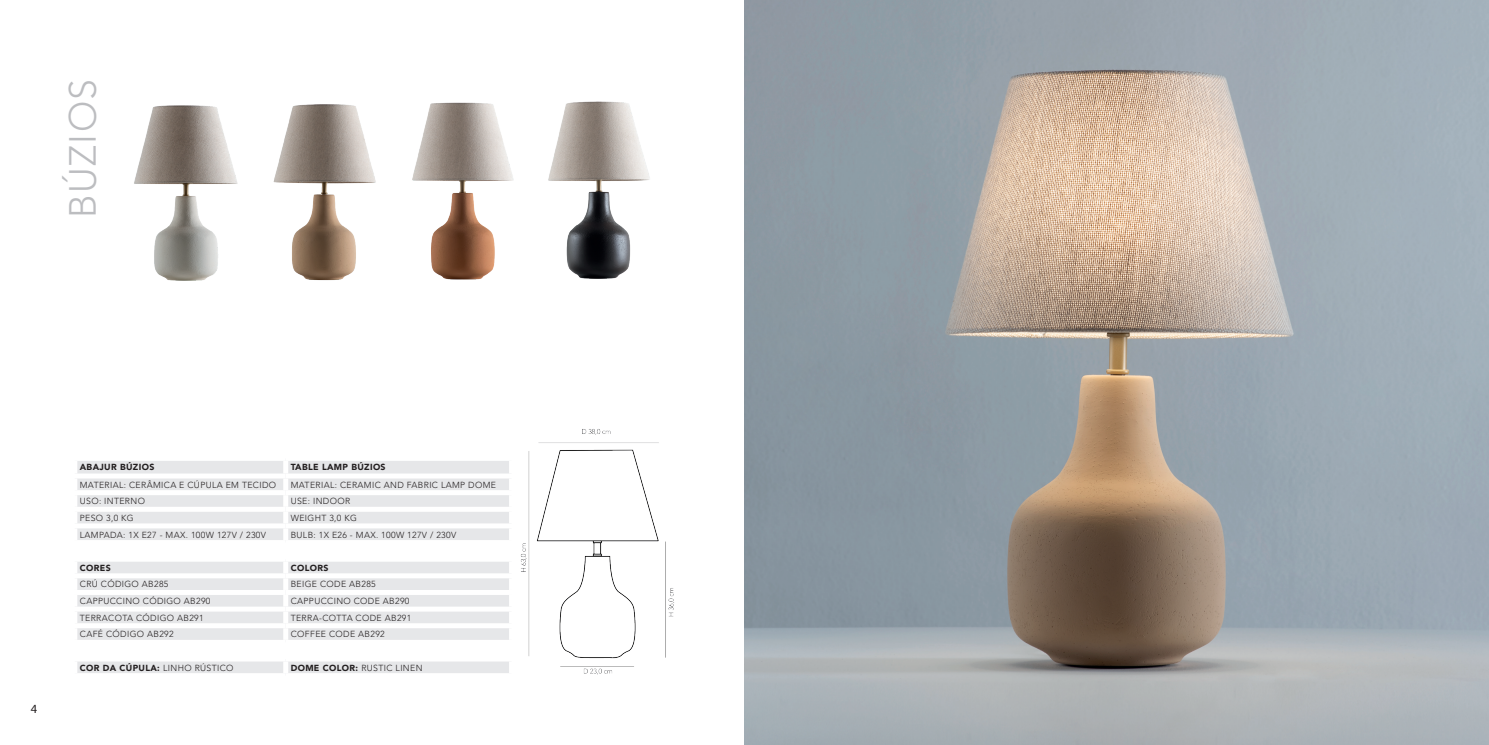
<style>
.page{position:relative;width:1489px;height:745px;background:#fff}
.page>*{position:absolute;margin:0;border:0;box-sizing:border-box;transform-origin:0 0}
.t1{font:300 37.5px "Avenir LT Std";letter-spacing:.04em;color:#bcbdc0}
.t2{font:12.5px "Myriad Pro";color:#231f20}
.t3{font:300 8.75px "Avenir LT Std";letter-spacing:.04em;color:#231f20}
.t4{font:900 8.75px "Avenir LT Std";letter-spacing:.04em;color:#231f20}
.s1{font-weight:300}
.s2{font-weight:900}
</style>
<div class="page">
<img style="left:520px;top:429px;width:154px;height:246px">
<img style="left:134px;top:105px;width:75px;height:176px">
<img style="left:209px;top:104px;width:139px;height:177px">
<img style="left:348px;top:102px;width:136px;height:178px">
<img style="left:484px;top:101px;width:166px;height:178px">
<div style="left:77px;top:461px;width:432px;height:211px;background:#e6e7e9"></div>
<svg style="left:77px;top:544px;width:432px;height:12px"></svg>
<svg style="left:77px;top:644px;width:432px;height:12px"></svg>
<div style="left:283px;top:460px;width:5px;height:13px;background:#fff"></div>
<div style="left:72px;top:473px;width:214px;height:5px;background:#fff"></div>
<div style="left:286px;top:473px;width:228px;height:5px;background:#fff"></div>
<div style="left:283px;top:478px;width:5px;height:12px;background:#fff"></div>
<div style="left:72px;top:490px;width:214px;height:5px;background:#fff"></div>
<div style="left:286px;top:490px;width:228px;height:5px;background:#fff"></div>
<div style="left:283px;top:495px;width:5px;height:11px;background:#fff"></div>
<div style="left:72px;top:506px;width:214px;height:5px;background:#fff"></div>
<div style="left:286px;top:506px;width:228px;height:5px;background:#fff"></div>
<div style="left:283px;top:511px;width:5px;height:12px;background:#fff"></div>
<div style="left:72px;top:523px;width:214px;height:5px;background:#fff"></div>
<div style="left:286px;top:523px;width:228px;height:5px;background:#fff"></div>
<div style="left:283px;top:528px;width:5px;height:11px;background:#fff"></div>
<div style="left:72px;top:539px;width:214px;height:5px;background:#fff"></div>
<div style="left:286px;top:539px;width:228px;height:5px;background:#fff"></div>
<div style="left:283px;top:544px;width:5px;height:12px;background:#fff"></div>
<div style="left:72px;top:556px;width:214px;height:5px;background:#fff"></div>
<div style="left:286px;top:556px;width:228px;height:5px;background:#fff"></div>
<div style="left:283px;top:561px;width:5px;height:12px;background:#fff"></div>
<div style="left:72px;top:573px;width:214px;height:5px;background:#fff"></div>
<div style="left:286px;top:573px;width:228px;height:5px;background:#fff"></div>
<div style="left:283px;top:578px;width:5px;height:11px;background:#fff"></div>
<div style="left:72px;top:589px;width:214px;height:5px;background:#fff"></div>
<div style="left:286px;top:589px;width:228px;height:5px;background:#fff"></div>
<div style="left:283px;top:594px;width:5px;height:12px;background:#fff"></div>
<div style="left:72px;top:606px;width:214px;height:5px;background:#fff"></div>
<div style="left:286px;top:606px;width:228px;height:5px;background:#fff"></div>
<div style="left:283px;top:611px;width:5px;height:11px;background:#fff"></div>
<div style="left:72px;top:622px;width:214px;height:5px;background:#fff"></div>
<div style="left:286px;top:622px;width:228px;height:5px;background:#fff"></div>
<div style="left:283px;top:627px;width:5px;height:12px;background:#fff"></div>
<div style="left:72px;top:639px;width:214px;height:5px;background:#fff"></div>
<div style="left:286px;top:639px;width:228px;height:5px;background:#fff"></div>
<div style="left:283px;top:644px;width:5px;height:12px;background:#fff"></div>
<div style="left:72px;top:656px;width:214px;height:5px;background:#fff"></div>
<div style="left:286px;top:656px;width:228px;height:5px;background:#fff"></div>
<div style="left:283px;top:661px;width:5px;height:11px;background:#fff"></div>
<img style="left:744px;top:0;width:744px;height:744px">
<h1 class="t1" style="left:61px;top:218px;width:141px;rotate:-90deg">BÚZIOS</h1>
<h2 class="t2" style="left:31px;top:700px;width:8px">4</h2>
<p class="t4" style="left:80px;top:461px;width:76px">ABAJUR BÚZIOS</p>
<p class="t4" style="left:291px;top:461px;width:96px">TABLE LAMP BÚZIOS</p>
<p class="t3" style="left:80px;top:479px;width:198px">MATERIAL: CERÂMICA E CÚPULA EM TECIDO</p>
<p class="t3" style="left:291px;top:479px;width:207px">MATERIAL: CERAMIC AND FABRIC LAMP DOME</p>
<p class="t3" style="left:80px;top:496px;width:67px">USO: INTERNO</p>
<p class="t3" style="left:291px;top:496px;width:61px">USE: INDOOR</p>
<p class="t3" style="left:80px;top:512px;width:55px">PESO 3,0 KG</p>
<p class="t3" style="left:291px;top:512px;width:68px">WEIGHT 3,0 KG</p>
<p class="t3" style="left:80px;top:529px;width:188px">LAMPADA: 1X E27 - MAX. 100W 127V / 230V</p>
<p class="t3" style="left:291px;top:529px;width:167px">BULB: 1X E26 - MAX. 100W 127V / 230V</p>
<p class="t4" style="left:80px;top:562px;width:32px">CORES</p>
<p class="t4" style="left:291px;top:562px;width:39px">COLORS</p>
<p class="t3" style="left:80px;top:579px;width:90px">CRÚ CÓDIGO AB285</p>
<p class="t3" style="left:291px;top:579px;width:87px">BEIGE CODE AB285</p>
<p class="t3" style="left:80px;top:595px;width:132px">CAPPUCCINO CÓDIGO AB290</p>
<p class="t3" style="left:291px;top:595px;width:120px">CAPPUCCINO CODE AB290</p>
<p class="t3" style="left:80px;top:612px;width:125px">TERRACOTA CÓDIGO AB291</p>
<p class="t3" style="left:291px;top:612px;width:122px">TERRA-COTTA CODE AB291</p>
<p class="t3" style="left:80px;top:628px;width:95px">CAFÉ CÓDIGO AB292</p>
<p class="t3" style="left:291px;top:628px;width:96px">COFFEE CODE AB292</p>
<p class="t4" style="left:80px;top:662px;width:155px">COR DA CÚPULA: <span class="s1">LINHO RÚSTICO</span></p>
<p class="t3" style="left:291px;top:662px;width:133px"><span class="s2">DOME COLOR:</span> RUSTIC LINEN</p>
</div>
